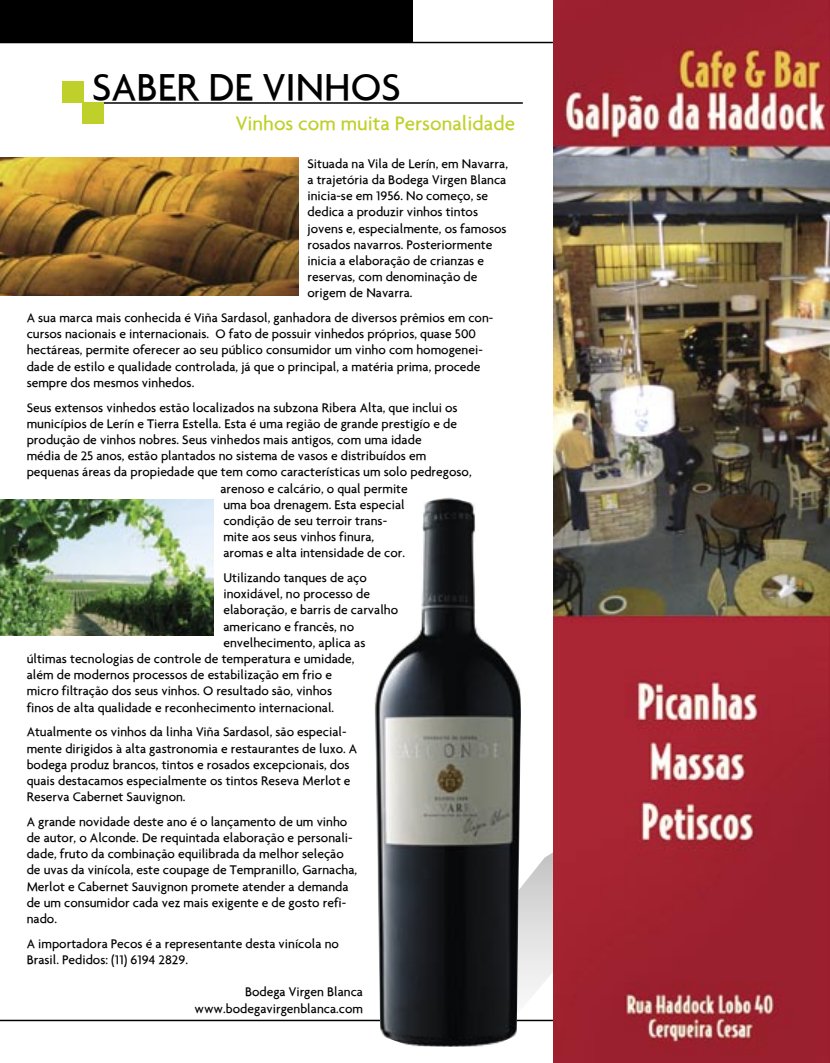
<style>
.page{position:relative;width:830px;height:1063px;background:#fff}
.page>*{position:absolute;margin:0;border:0;box-sizing:border-box;transform-origin:0 0}
.t1{font:500 40.5px "Agenda";color:#000}
.t2{font:500 21px "Agenda";color:#c0d02a}
.t3{font:500 13.5px/16.2px "Agenda";color:#000}
</style>
<div class="page">
<div style="left:0;top:0;width:412px;height:43px;background:#000"></div>
<svg style="left:520px;top:759px;width:33px;height:263px"></svg>
<img style="left:553px;top:0;width:276px;height:1063px">
<hr style="left:84px;top:102px;width:438px;height:2px;background:#000">
<div style="left:62px;top:82px;width:21px;height:21px;background:#c0d02a"></div>
<div style="left:83px;top:102px;width:21px;height:21px;background:#c0d02a"></div>
<img style="left:0;top:157px;width:298px;height:139px">
<img style="left:374px;top:497px;width:146px;height:550px">
<img style="left:0;top:500px;width:213px;height:136px">
<p class="t1" style="left:92px;top:62px;width:310px">SABER DE VINHOS</p>
<p class="t2" style="left:236px;top:110px;width:280px">Vinhos com muita Personalidade</p>
<p class="t3" style="left:307px;top:155px;width:202px">Situada na Vila de Lerín, em Navarra, a trajetória da Bodega Virgen Blanca inicia-se em 1956. No começo, se dedica a produzir vinhos tintos jovens e, especialmente, os famosos rosados navarros. Posteriormente inicia a elaboração de crianzas e reservas, com denominação de origem de Navarra.</p>
<p class="t3" style="left:27px;top:309px;width:468px">A sua marca mais conhecida é Viña Sardasol, ganhadora de diversos prêmios em con&shy;cursos nacionais e internacionais. O fato de possuir vinhedos próprios, quase 500 hectáreas, permite oferecer ao seu público consumidor um vinho com homogenei&shy;dade de estilo e qualidade controlada, já que o principal, a matéria prima, procede sempre dos mesmos vinhedos.</p>
<p class="t3" style="left:27px;top:399px;width:432px">Seus extensos vinhedos estão localizados na subzona Ribera Alta, que inclui os</p>
<p class="t3" style="left:27px;top:415px;width:431px">municípios de Lerín e Tierra Estella. Esta é uma região de grande prestigío e de</p>
<p class="t3" style="left:27px;top:431px;width:396px">produção de vinhos nobres. Seus vinhedos mais antigos, com uma idade</p>
<p class="t3" style="left:27px;top:447px;width:401px">média de 25 anos, estão plantados no sistema de vasos e distribuídos em</p>
<p class="t3" style="left:27px;top:464px;width:446px">pequenas áreas da propiedade que tem como características um solo pedregoso,</p>
<p class="t3" style="left:220px;top:480px;width:189px">arenoso e calcário, o qual permite</p>
<p class="t3" style="left:223px;top:496px;width:183px">uma boa drenagem. Esta especial</p>
<p class="t3" style="left:223px;top:512px;width:165px">condição de seu terroir trans-</p>
<p class="t3" style="left:223px;top:528px;width:152px">mite aos seus vinhos finura,</p>
<p class="t3" style="left:223px;top:545px;width:183px">aromas e alta intensidade de cor.</p>
<p class="t3" style="left:223px;top:569px;width:145px">Utilizando tanques de aço</p>
<p class="t3" style="left:223px;top:585px;width:148px">inoxidável, no processo de</p>
<p class="t3" style="left:223px;top:602px;width:176px">elaboração, e barris de carvalho</p>
<p class="t3" style="left:223px;top:618px;width:132px">americano e francês, no</p>
<p class="t3" style="left:223px;top:634px;width:143px">envelhecimento, aplica as</p>
<p class="t3" style="left:27px;top:650px;width:329px">últimas tecnologias de controle de temperatura e umidade,</p>
<p class="t3" style="left:27px;top:666px;width:307px">além de modernos processos de estabilização em frio e</p>
<p class="t3" style="left:27px;top:683px;width:307px">micro filtração dos seus vinhos. O resultado são, vinhos</p>
<p class="t3" style="left:27px;top:699px;width:309px">finos de alta qualidade e reconhecimento internacional.</p>
<p class="t3" style="left:27px;top:724px;width:332px">Atualmente os vinhos da linha Viña Sardasol, são especial&shy;mente dirigidos à alta gastronomia e restaurantes de luxo. A bodega produz brancos, tintos e rosados excepcionais, dos quais destacamos especialmente os tintos Reseva Merlot e Reserva Cabernet Sauvignon.</p>
<p class="t3" style="left:27px;top:813px;width:332px">A grande novidade deste ano é o lançamento de um vinho de autor, o Alconde. De requintada elaboração e personali&shy;dade, fruto da combinação equilibrada da melhor seleção de uvas da vinícola, este coupage de Tempranillo, Garnacha, Merlot e Cabernet Sauvignon promete atender a demanda de um consumidor cada vez mais exigente e de gosto refi&shy;nado.</p>
<p class="t3" style="left:27px;top:935px;width:314px">A importadora Pecos é a representante desta vinícola no<br>Brasil. Pedidos: (11) 6194 2829.</p>
<p class="t3" style="left:245px;top:984px;width:119px">Bodega Virgen Blanca</p>
<p class="t3" style="left:194px;top:1000px;width:170px">www.bodegavirgenblanca.com</p>
</div>
